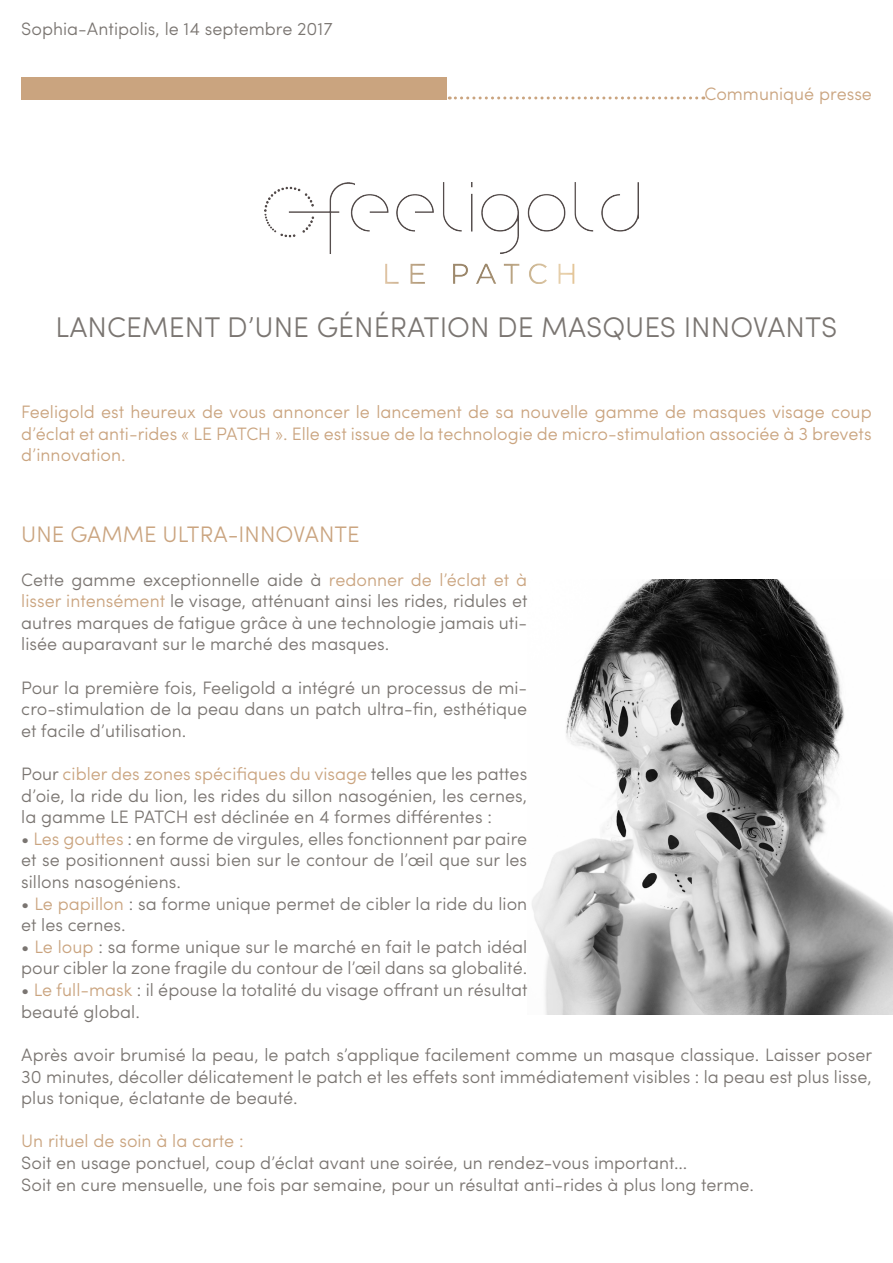
<style>
.page{position:relative;width:893px;height:1263px;background:#fff}
.page>*{position:absolute;margin:0;border:0;box-sizing:border-box;transform-origin:0 0}
.t1{font:300 28.5px "Sofia Pro";color:#7a7571}
.t2{font:300 22.5px "Sofia Pro";color:#caa47f}
.t3{font:300 18px/21.6px "Sofia Pro";color:#7a7571;text-align:justify}
.t4{font:300 18px/21.6px "Sofia Pro";color:#caa47f;text-align:justify}
.s1{color:#caa47f}
</style>
<div class="page">
<img style="left:532px;top:579px;width:361px;height:435px">
<img style="left:265px;top:182px;width:373px;height:102px">
<div style="left:21px;top:77px;width:425px;height:22px;background:#caa47f"></div>
<svg style="left:449px;top:96px;width:255px;height:3px"></svg>
<p class="t3" style="left:21px;top:17px;width:313px">Sophia-Antipolis, le 14 septembre 2017</p>
<p class="t4" style="left:704px;top:82px;width:169px">Communiqué presse</p>
<p class="t1" style="left:55px;top:306px;width:783px">LANCEMENT D’UNE GÉNÉRATION DE MASQUES INNOVANTS</p>
<p class="t4" style="left:21px;top:400px;width:852px">Feeligold est heureux de vous annoncer le lancement de sa nouvelle gamme de masques visage coup d’éclat et anti-rides « LE PATCH ». Elle est issue de la technologie de micro-stimulation associée à 3 brevets d’innovation.</p>
<p class="t2" style="left:21px;top:518px;width:340px">UNE GAMME ULTRA-INNOVANTE</p>
<p class="t3" style="left:21px;top:567px;width:508px">Cette gamme exceptionnelle aide à <span class="s1">redonner de l’éclat et à lisser intensément</span> le visage, atténuant ainsi les rides, ridules et autres marques de fatigue grâce à une technologie jamais uti&shy;lisée auparavant sur le marché des masques.</p>
<p class="t3" style="left:21px;top:675px;width:507px">Pour la première fois, Feeligold a intégré un processus de mi&shy;cro-stimulation de la peau dans un patch ultra-fin, esthétique et facile d’utilisation.</p>
<p class="t3" style="left:21px;top:762px;width:507px">Pour <span class="s1">cibler des zones spécifiques du visage</span> telles que les pattes d’oie, la ride du lion, les rides du sillon nasogénien, les cernes, la gamme LE PATCH est déclinée en 4 formes différentes :</p>
<p class="t3" style="left:21px;top:827px;width:508px">• <span class="s1">Les gouttes</span> : en forme de virgules, elles fonctionnent par paire et se positionnent aussi bien sur le contour de l’œil que sur les sillons nasogéniens.</p>
<p class="t3" style="left:21px;top:891px;width:507px">• <span class="s1">Le papillon</span> : sa forme unique permet de cibler la ride du lion et les cernes.</p>
<p class="t3" style="left:21px;top:935px;width:507px">• <span class="s1">Le loup</span> : sa forme unique sur le marché en fait le patch idéal pour cibler la zone fragile du contour de l’œil dans sa globalité.</p>
<p class="t3" style="left:21px;top:978px;width:508px">• <span class="s1">Le full-mask</span> : il épouse la totalité du visage offrant un résultat beauté global.</p>
<p class="t3" style="left:21px;top:1043px;width:852px">Après avoir brumisé la peau, le patch s’applique facilement comme un masque classique. Laisser poser 30 minutes, décoller délicatement le patch et les effets sont immédiatement visibles : la peau est plus lisse, plus tonique, éclatante de beauté.</p>
<p class="t4" style="left:21px;top:1129px;width:224px">Un rituel de soin à la carte :</p>
<p class="t3" style="left:21px;top:1151px;width:668px">Soit en usage ponctuel, coup d’éclat avant une soirée, un rendez-vous important…</p>
<p class="t3" style="left:21px;top:1172px;width:734px">Soit en cure mensuelle, une fois par semaine, pour un résultat anti-rides à plus long terme.</p>
</div>
